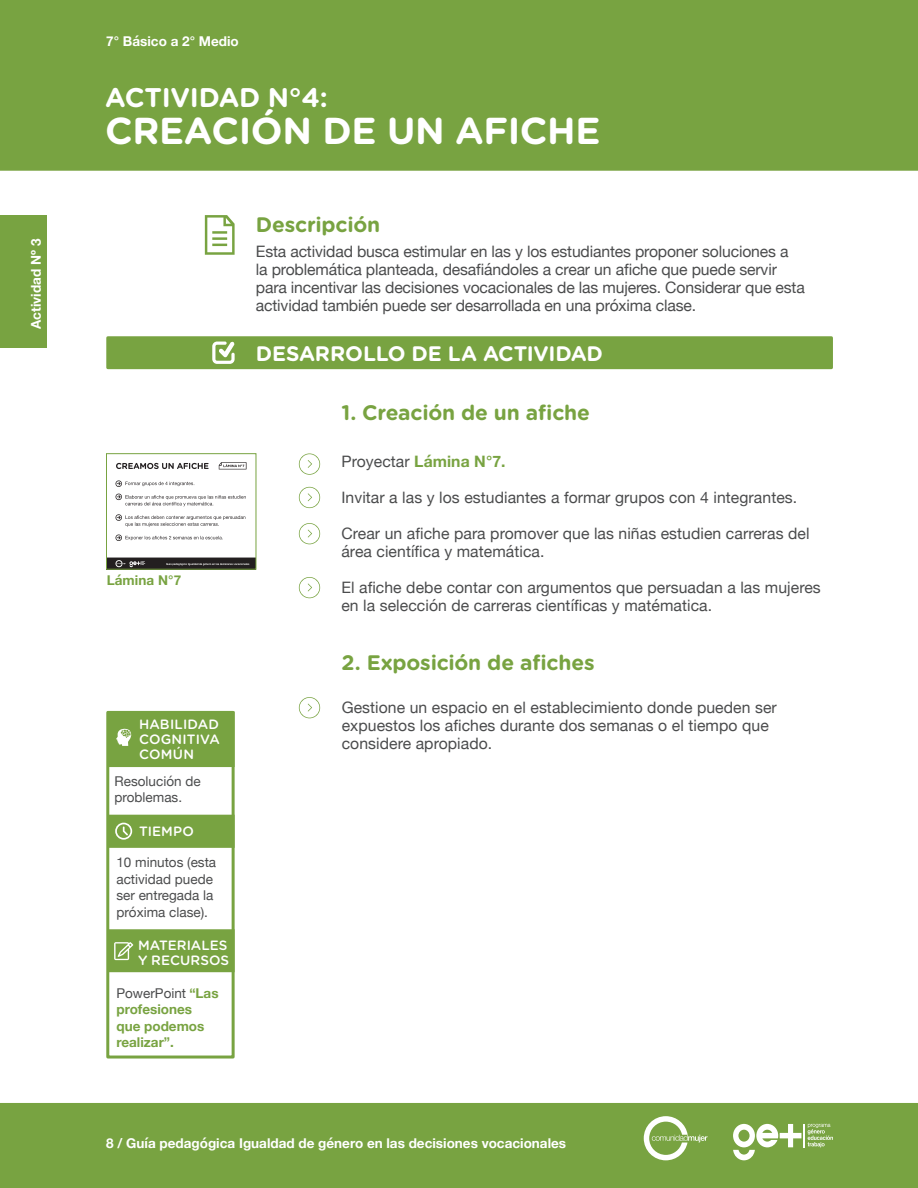
<style>
.page{position:relative;width:918px;height:1188px;background:#fff}
.page>*{position:absolute;margin:0;border:0;box-sizing:border-box;transform-origin:0 0}
.Titulo-actividad{font:700 37.5px "Gotham Rounded";letter-spacing:-.01em;color:#fff}
.Titulo-actividad-2{font:700 27px "Gotham Rounded";letter-spacing:-.01em;color:#fff}
.Título_interior{font:700 21px "Gotham Rounded";letter-spacing:-.01em;color:#78a341}
.Título_interior-2{font:700 21px "Gotham Rounded";letter-spacing:-.015em;color:#fff}
.Párrafo{font:15.75px/18px "Helvetica Neue";letter-spacing:.005em;color:#4b4c4d}
.Párrafo-2{font:700 15.75px "Helvetica Neue";letter-spacing:.005em;color:#78a341}
.información_página{font:700 13.5px "Helvetica Neue";color:#fff}
.Párrafo_-_expl{font:13.5px/16.5px "Helvetica Neue";color:#4b4c4d}
.Título-expl{font:500 13.5px "Gotham Rounded";letter-spacing:.005em;color:#fff}
.Párrafo_-_expl-2{font:700 13.5px/16.5px "Helvetica Neue";color:#78a341}
.Párrafo-3{font:700 13.5px "Helvetica Neue";letter-spacing:.005em;color:#78a341}
.s1{font-weight:400;color:#4b4c4d}
</style>
<div class="page">
<div style="left:0;top:1103px;width:918px;height:85px;background:#78a341"></div>
<svg style="left:644px;top:1116px;width:64px;height:44px"></svg>
<svg style="left:733px;top:1124px;width:100px;height:36px"></svg>
<div style="left:0;top:0;width:918px;height:171px;background:#78a341"></div>
<div style="left:106px;top:336px;width:727px;height:33px;background:#78a341;border:3px solid #78a341"></div>
<img style="left:108px;top:462px;width:146px;height:105px">
<div style="left:106px;top:453px;width:150px;height:116px;border:1px solid #78a341"></div>
<svg style="left:212px;top:342px;width:23px;height:22px"></svg>
<svg style="left:205px;top:215px;width:30px;height:40px"></svg>
<svg style="left:299px;top:453px;width:21px;height:22px"></svg>
<svg style="left:299px;top:487px;width:21px;height:21px"></svg>
<svg style="left:299px;top:523px;width:21px;height:21px"></svg>
<svg style="left:299px;top:577px;width:21px;height:21px"></svg>
<svg style="left:299px;top:697px;width:21px;height:21px"></svg>
<div style="left:107px;top:711px;width:128px;height:56px;background:#78a341"></div>
<div style="left:106px;top:711px;width:129px;height:348px;border:3px solid #78a341"></div>
<svg style="left:116px;top:728px;width:16px;height:18px"></svg>
<div style="left:107px;top:815px;width:128px;height:33px;background:#78a341;border:2px solid #78a341"></div>
<svg style="left:115px;top:823px;width:17px;height:17px"></svg>
<div style="left:107px;top:929px;width:128px;height:43px;background:#78a341;border:2px solid #78a341"></div>
<svg style="left:114px;top:942px;width:19px;height:18px"></svg>
<div style="left:0;top:215px;width:47px;height:133px;background:#78a341"></div>
<p class="información_página" style="left:25px;top:329px;width:91px;rotate:-90deg">Actividad Nº 3</p>
<p class="información_página" style="left:106px;top:31px;width:134px">7° Básico a 2° Medio</p>
<p class="Titulo-actividad-2" style="left:105px;top:77px;width:224px">ACTIVIDAD N°4:</p>
<p class="Titulo-actividad" style="left:105px;top:103px;width:497px">CREACIÓN DE UN AFICHE</p>
<p class="Título_interior" style="left:256px;top:209px;width:126px">Descripción</p>
<p class="Párrafo" style="left:256px;top:244px;width:550px">Esta actividad busca estimular en las y los estudiantes proponer soluciones a<br>la problemática planteada, desafiándoles a crear un afiche que puede servir para incentivar las decisiones vocacionales de las mujeres. Considerar que esta actividad también puede ser desarrollada en una próxima clase.</p>
<p class="Título_interior-2" style="left:256px;top:338px;width:349px">DESARROLLO DE LA ACTIVIDAD</p>
<p class="Párrafo-3" style="left:107px;top:570px;width:76px">Lámina N°7</p>
<p class="Título-expl" style="left:139px;top:715px;width:81px">HABILIDAD</p>
<p class="Título-expl" style="left:139px;top:730px;width:82px">COGNITIVA</p>
<p class="Título-expl" style="left:139px;top:745px;width:57px">COMÚN</p>
<p class="Párrafo_-_expl" style="left:115px;top:774px;width:88px">Resolución de problemas.</p>
<p class="Título-expl" style="left:139px;top:821px;width:56px">TIEMPO</p>
<p class="Párrafo_-_expl" style="left:116px;top:855px;width:101px">10 minutos (esta actividad puede ser entregada la próxima clase).</p>
<p class="Título-expl" style="left:138px;top:935px;width:91px">MATERIALES</p>
<p class="Título-expl" style="left:138px;top:950px;width:93px">Y RECURSOS</p>
<p class="Párrafo_-_expl-2" style="left:116px;top:985px;width:104px"><span class="s1">PowerPoint</span> “Las profesiones que podemos realizar”.</p>
<p class="Título_interior" style="left:341px;top:397px;width:250px">1. Creación de un afiche</p>
<p class="Párrafo-2" style="left:341px;top:449px;width:166px"><span class="s1">Proyectar</span> Lámina N°7.</p>
<p class="Párrafo" style="left:341px;top:489px;width:457px">Invitar a las y los estudiantes a formar grupos con 4 integrantes.</p>
<p class="Párrafo" style="left:341px;top:525px;width:470px">Crear un afiche para promover que las niñas estudien carreras del área científica y matemática.</p>
<p class="Párrafo" style="left:341px;top:579px;width:481px">El afiche debe contar con argumentos que persuadan a las mujeres en la selección de carreras científicas y matématica.</p>
<p class="Título_interior" style="left:341px;top:647px;width:255px">2. Exposición de afiches</p>
<p class="Párrafo" style="left:342px;top:699px;width:437px">Gestione un espacio en el establecimiento donde pueden ser expuestos los afiches durante dos semanas o el tiempo que considere apropiado.</p>
<p class="información_página" style="left:106px;top:1133px;width:461px">8 / Guía pedagógica Igualdad de género en las decisiones vocacionales</p>
</div>
